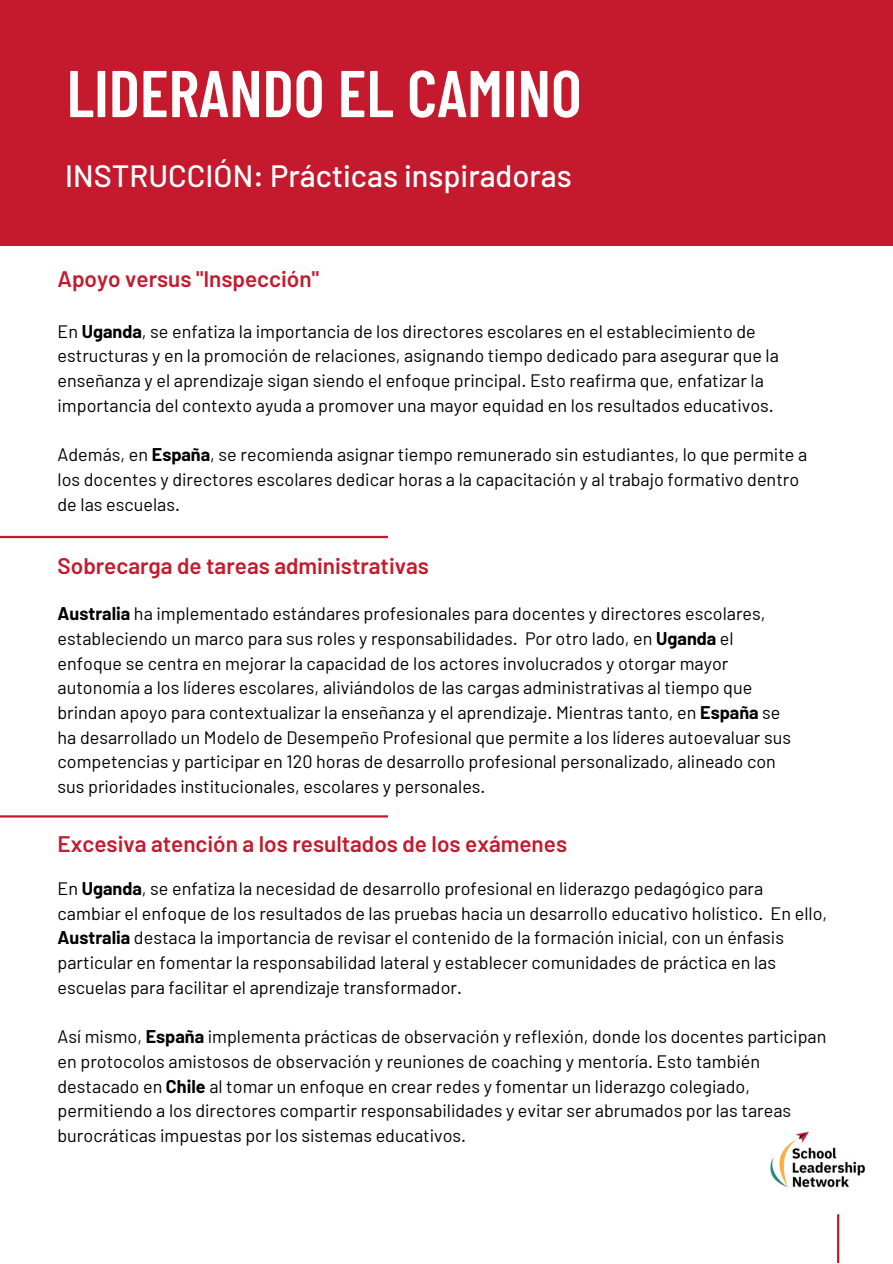
<style>
.page{position:relative;width:893px;height:1264px;background:#fff}
.page>*{position:absolute;margin:0;border:0;box-sizing:border-box;transform-origin:0 0}
.t1{font:600 66px "Barlow Condensed";color:#fff}
.t2{font:500 30.75px "Barlow";color:#fff}
.t3{font:600 22.5px "Barlow";color:#c5192d}
.t4{font:18px/24.8px "Barlow";color:#000}
.s1{font-weight:700}
</style>
<div class="page">
<hr style="left:0;top:536px;width:388px;height:2px;background:#c5192d">
<hr style="left:0;top:815px;width:388px;height:2px;background:#c5192d">
<div style="left:0;top:0;width:892px;height:246px;background:#c5192d"></div>
<hr style="left:837px;top:1214px;width:2px;height:48px;background:#c5192d">
<img style="left:770px;top:1131px;width:95px;height:57px">
<p class="t1" style="left:67px;top:51px;width:516px">LIDERANDO EL CAMINO</p>
<p class="t2" style="left:65px;top:156px;width:508px">INSTRUCCIÓN: Prácticas inspiradoras</p>
<p class="t3" style="left:58px;top:265px;width:263px">Apoyo versus "Inspección"</p>
<p class="t4" style="left:58px;top:318px;width:723px">En <span class="s1">Uganda</span>, se enfatiza la importancia de los directores escolares en el establecimiento de estructuras y en la promoción de relaciones, asignando tiempo dedicado para asegurar que la enseñanza y el aprendizaje sigan siendo el enfoque principal. Esto reafirma que, enfatizar la importancia del contexto ayuda a promover una mayor equidad en los resultados educativos.</p>
<p class="t4" style="left:58px;top:442px;width:751px">Además, en <span class="s1">España</span>, se recomienda asignar tiempo remunerado sin estudiantes, lo que permite a los docentes y directores escolares dedicar horas a la capacitación y al trabajo formativo dentro de las escuelas.</p>
<p class="t3" style="left:58px;top:552px;width:373px">Sobrecarga de tareas administrativas</p>
<p class="t4" style="left:58px;top:600px;width:735px"><span class="s1">Australia</span> ha implementado estándares profesionales para docentes y directores escolares, estableciendo un marco para sus roles y responsabilidades. Por otro lado, en <span class="s1">Uganda</span> el enfoque se centra en mejorar la capacidad de los actores involucrados y otorgar mayor autonomía a los líderes escolares, aliviándolos de las cargas administrativas al tiempo que brindan apoyo para contextualizar la enseñanza y el aprendizaje. Mientras tanto, en <span class="s1">España</span> se ha desarrollado un Modelo de Desempeño Profesional que permite a los líderes autoevaluar sus competencias y participar en 120 horas de desarrollo profesional personalizado, alineado con sus prioridades institucionales, escolares y personales.</p>
<p class="t3" style="left:58px;top:829px;width:511px">Excesiva atención a los resultados de los exámenes</p>
<p class="t4" style="left:58px;top:875px;width:771px">En <span class="s1">Uganda</span>, se enfatiza la necesidad de desarrollo profesional en liderazgo pedagógico para cambiar el enfoque de los resultados de las pruebas hacia un desarrollo educativo holístico. En ello, <span class="s1">Australia</span> destaca la importancia de revisar el contenido de la formación inicial, con un énfasis particular en fomentar la responsabilidad lateral y establecer comunidades de práctica en las escuelas para facilitar el aprendizaje transformador.</p>
<p class="t4" style="left:58px;top:1023px;width:770px">Así mismo, <span class="s1">España</span> implementa prácticas de observación y reflexión, donde los docentes participan en protocolos amistosos de observación y reuniones de coaching y mentoría. Esto también destacado en <span class="s1">Chile</span> al tomar un enfoque en crear redes y fomentar un liderazgo colegiado, permitiendo a los directores compartir responsabilidades y evitar ser abrumados por las tareas burocráticas impuestas por los sistemas educativos.</p>
</div>
